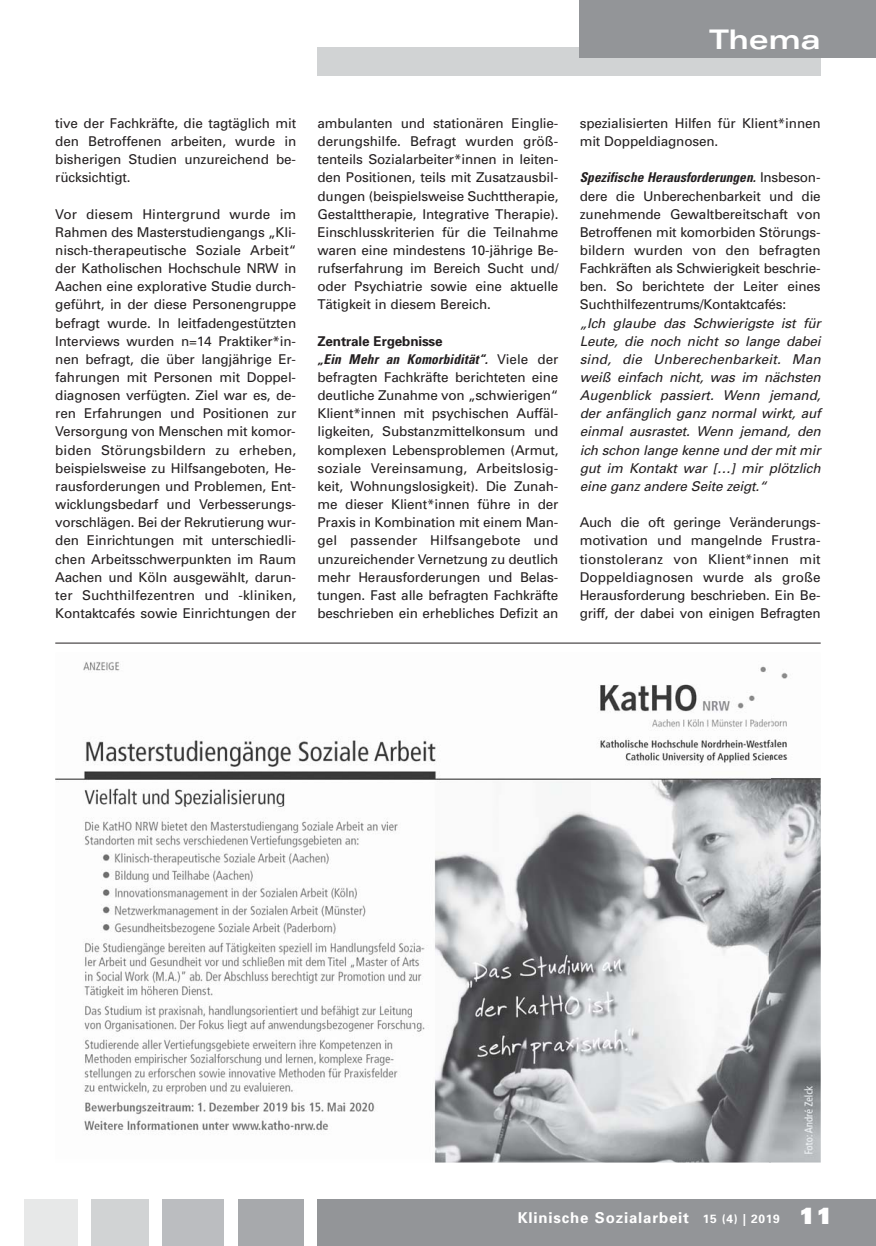
<style>
.page{position:relative;width:876px;height:1246px;background:#fff}
.page>*{position:absolute;margin:0;border:0;box-sizing:border-box;transform-origin:0 0}
.t1{font:700 expanded 27px "Univers";color:#fff}
.t2{font:700 15px "Univers";letter-spacing:.055em;color:#fff}
.t3{font:13.5px/18.1px "Univers";letter-spacing:-.01em;color:#231f20;text-align:justify}
.t4{font:italic 13.5px/18.1px "Univers";letter-spacing:-.01em;color:#231f20;text-align:justify}
.s1{font-weight:700}
.s2{font-weight:700;font-style:italic;font-stretch:condensed}
.s3{font-size:12px}
.s4{font-weight:900;font-size:22.5px}
</style>
<div class="page">
<div style="left:317px;top:47px;width:504px;height:29px;background:#d1d3d4"></div>
<div style="left:580px;top:0;width:296px;height:58px;background:#939598"></div>
<div style="left:317px;top:1199px;width:559px;height:47px;background:#939598"></div>
<div style="left:25px;top:1199px;width:53px;height:47px;background:#e7e8e8"></div>
<div style="left:91px;top:1199px;width:58px;height:47px;background:#d1d3d4"></div>
<div style="left:163px;top:1199px;width:61px;height:47px;background:#bbbdc0"></div>
<div style="left:238px;top:1199px;width:66px;height:47px;background:#a7a9ac"></div>
<img style="left:55px;top:661px;width:766px;height:501px">
<hr style="left:55px;top:643px;width:766px;height:1px;background:#231f20">
<h1 class="t1" style="left:709px;top:26px;width:113px">Thema</h1>
<p class="t3" style="left:55px;top:115px;width:242px">tive der Fachkräfte, die tagtäglich mit den Betroffenen arbeiten, wurde in bisherigen Studien unzureichend be - rücksichtigt.</p>
<p class="t3" style="left:55px;top:206px;width:242px">Vor diesem Hintergrund wurde im Rahmen des Master stu diengangs „Kli - nisch-therapeutische Soziale Arbeit“ der Katholischen Hoch schule NRW in Aachen eine explorative Studie durch&shy;geführt, in der diese Personengruppe befragt wurde. In leitfadengestützten Interviews wurden n=14 Prakti ker*in - nen befragt, die über langjährige Er - fah rungen mit Personen mit Doppel - diagnosen verfügten. Ziel war es, de - ren Erfahrungen und Po si tio nen zur Versorgung von Menschen mit komor&shy;biden Störungsbildern zu erheben, bei spielsweise zu Hilfs an ge boten, He - rausforderungen und Prob le men, Ent - wicklungsbedarf und Verbes se rungs - vorschlägen. Bei der Rekru tie rung wur - den Einrichtungen mit unterschiedli&shy;chen Arbeitsschwerpunkten im Raum Aachen und Köln ausgewählt, darun&shy;ter Suchthilfezentren und -kliniken, Kontaktcafés sowie Einrichtungen der</p>
<p class="t3" style="left:317px;top:115px;width:242px">ambulanten und stationären Ein glie - derungshilfe. Befragt wurden größ - tenteils Sozialarbeiter*innen in leiten&shy;den Positionen, teils mit Zusatzaus bil - dungen (beispielsweise Suchttherapie, Gestalttherapie, Integrative Therapie).<br>Einschlusskriterien für die Teilnahme waren eine mindestens 10-jährige Be - rufserfahrung im Bereich Sucht und/ oder Psychiatrie sowie eine aktuelle Tätigkeit in diesem Bereich.</p>
<p class="t3" style="left:317px;top:333px;width:242px;text-align:left"><span class="s1">Zentrale Ergebnisse<br></span><span class="s2">„Ein Mehr an Komorbidität“.</span> Viele der befragten Fachkräfte berichteten eine deutliche Zunahme von „schwierigen“ Klient*innen mit psychischen Auffäl - lig keiten, Substanzmittelkonsum und komplexen Lebensproblemen (Armut, soziale Vereinsamung, Arbeits losig - keit, Wohnungslosigkeit). Die Zunah - me dieser Klient*innen führe in der Praxis in Kombination mit einem Man - gel passender Hilfsangebote und unzureichender Vernetzung zu deutlich mehr Herausforderungen und Belas - tungen. Fast alle befragten Fachkräfte beschrieben ein erhebliches Defizit an</p>
<p class="t3" style="left:580px;top:115px;width:242px">spezialisierten Hilfen für Klient*innen mit Doppeldiagnosen.</p>
<p class="t3" style="left:580px;top:170px;width:242px"><span class="s2">Spezifische Herausforderungen.</span> Insbe son - dere die Unberechenbarkeit und die zunehmende Gewaltbereitschaft von Be troffenen mit komorbiden Stö rungs - bildern wurden von den befragten Fach kräften als Schwierigkeit be schrie - ben. So berichtete der Leiter ei nes Sucht hilfezentrums/Kontakt cafés:</p>
<p class="t4" style="left:580px;top:315px;width:242px">„Ich glaube das Schwierigste ist für Leute, die noch nicht so lange dabei sind, die Unberechenbarkeit. Man weiß einfach nicht, was im nächsten Augenblick passiert. Wenn jemand, der anfänglich ganz normal wirkt, auf einmal ausrastet. Wenn jemand, den ich schon lange kenne und der mit mir gut im Kontakt war […] mir plötzlich eine ganz andere Seite zeigt.“</p>
<p class="t3" style="left:580px;top:515px;width:242px">Auch die oft geringe Veränderungs - motivation und mangelnde Frustra - tions toleranz von Klient*innen mit Doppeldiagnosen wurde als große Herausforderung beschrieben. Ein Be - griff, der dabei von einigen Befrag ten</p>
<p class="t2" style="left:518px;top:1212px;width:316px">Klinische Sozialarbeit <span class="s3">15 (4) | 2019</span> <span class="s4">11</span></p>
</div>
